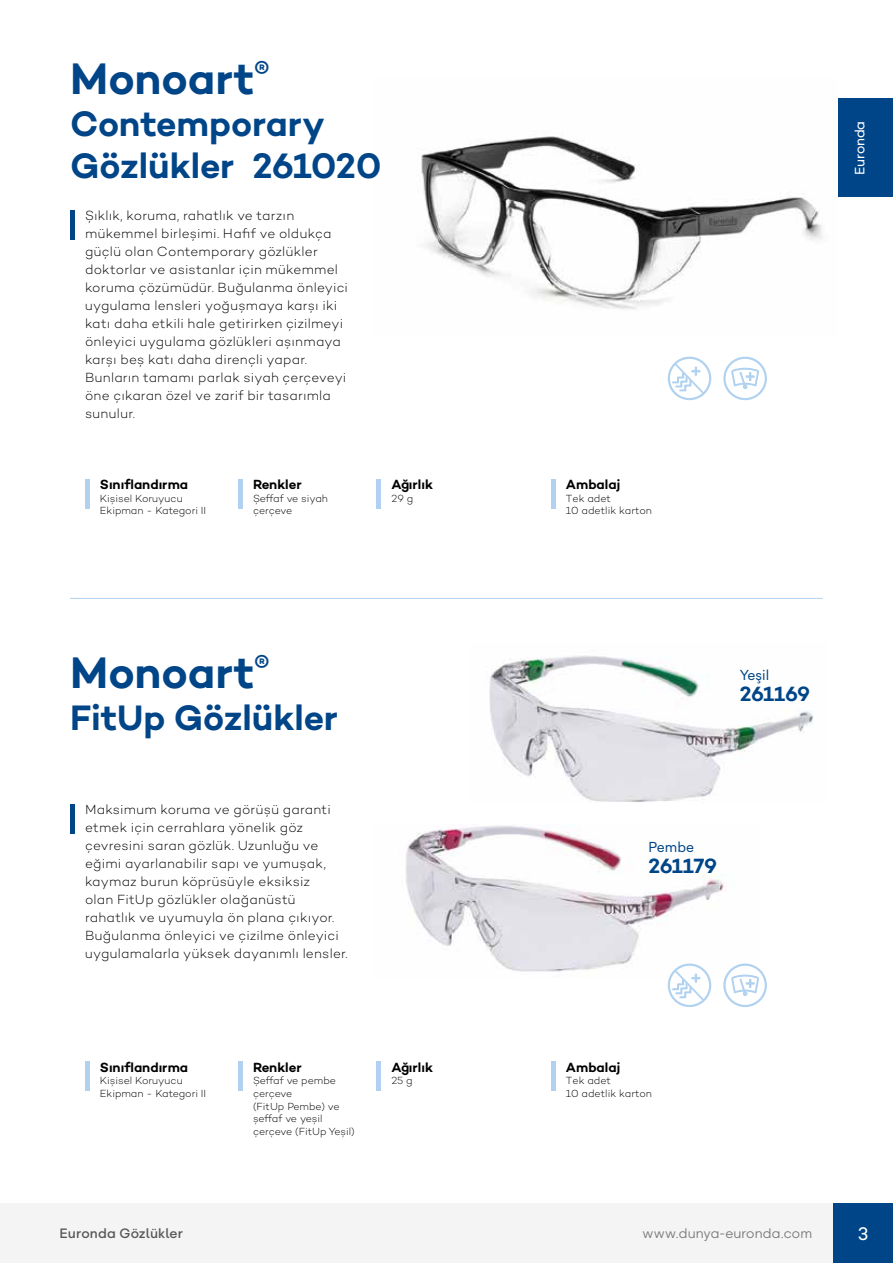
<style>
.page{position:relative;width:893px;height:1263px;background:#fff}
.page>*{position:absolute;margin:0;border:0;box-sizing:border-box;transform-origin:0 0}
.t1{font:600 45px "Campton";color:#004587}
.t2{font:600 36px/42px "Campton";color:#004587}
.t3{font:600 21px "Campton";letter-spacing:-.02em;color:#004587}
.t4{font:500 18px "Glence";color:#fff}
.t5{font:300 13.5px/18px "Campton";letter-spacing:.015em;color:#000}
.t6{font:600 13.5px "Campton";color:#000}
.t7{font:13.5px "Glence";letter-spacing:.01em;color:#7c7b7b}
.t8{font:700 13.5px "Glence";letter-spacing:.005em;color:#575756}
.t9{font:13.5px "Sailec";color:#004587}
.t10{font:500 13.5px "Glence";letter-spacing:-.015em;color:#fff}
.t11{font:300 10.5px/12.6px "Campton";color:#000}
</style>
<div class="page">
<div style="left:0;top:1203px;width:833px;height:60px;background:#f4f4f4"></div>
<div style="left:833px;top:1203px;width:60px;height:60px;background:#004587"></div>
<div style="left:833px;top:99px;width:60px;height:98px;background:#004587"></div>
<img style="left:421px;top:99px;width:417px;height:211px">
<hr style="left:70px;top:598px;width:753px;height:1px;background:#b0d2f0">
<hr style="left:70px;top:210px;width:4px;height:30px;background:#004587">
<hr style="left:85px;top:479px;width:4px;height:30px;background:#b0d2f0">
<hr style="left:377px;top:479px;width:4px;height:30px;background:#b0d2f0">
<hr style="left:238px;top:479px;width:4px;height:30px;background:#b0d2f0">
<hr style="left:551px;top:479px;width:4px;height:30px;background:#b0d2f0">
<svg style="left:667px;top:356px;width:44px;height:44px"></svg>
<svg style="left:723px;top:356px;width:44px;height:44px"></svg>
<img style="left:406px;top:825px;width:320px;height:147px">
<img style="left:489px;top:655px;width:325px;height:147px">
<hr style="left:70px;top:804px;width:4px;height:29px;background:#004587">
<svg style="left:667px;top:963px;width:44px;height:44px"></svg>
<svg style="left:723px;top:963px;width:44px;height:44px"></svg>
<hr style="left:85px;top:1061px;width:4px;height:30px;background:#b0d2f0">
<hr style="left:377px;top:1061px;width:4px;height:30px;background:#b0d2f0">
<hr style="left:238px;top:1061px;width:4px;height:30px;background:#b0d2f0">
<hr style="left:551px;top:1061px;width:4px;height:30px;background:#b0d2f0">
<h1 class="t1" style="left:70px;top:50px;width:201px">Monoart<sup>®</sup></h1>
<h2 class="t2" style="left:70px;top:102px;width:313px">Contemporary<br>Gözlükler 261020</h2>
<p class="t5" style="left:85px;top:206px;width:265px">Şıklık, koruma, rahatlık ve tarzın mükemmel birleşimi. Hafif ve oldukça güçlü olan Contemporary gözlükler doktorlar ve asistanlar için mükemmel koruma çözümüdür. Buğulanma önleyici uygulama lensleri yoğuşmaya karşı iki katı daha etkili hale getirirken çizilmeyi önleyici uygulama gözlükleri aşınmaya karşı beş katı daha dirençli yapar.<br>Bunların tamamı parlak siyah çerçeveyi öne çıkaran özel ve zarif bir tasarımla sunulur.</p>
<p class="t6" style="left:100px;top:476px;width:90px">Sınıflandırma</p>
<p class="t11" style="left:100px;top:492px;width:108px">Kişisel Koruyucu<br>Ekipman - Kategori II</p>
<p class="t6" style="left:253px;top:476px;width:50px">Renkler</p>
<p class="t11" style="left:253px;top:492px;width:76px">Şeffaf ve siyah çerçeve</p>
<p class="t6" style="left:391px;top:476px;width:43px">Ağırlık</p>
<p class="t11" style="left:391px;top:492px;width:23px">29 g</p>
<h1 class="t1" style="left:70px;top:644px;width:201px">Monoart<sup>®</sup></h1>
<h2 class="t2" style="left:70px;top:696px;width:270px">FitUp Gözlükler</h2>
<p class="t5" style="left:85px;top:800px;width:264px">Maksimum koruma ve görüşü garanti etmek için cerrahlara yönelik göz çevresini saran gözlük. Uzunluğu ve eğimi ayarlanabilir sapı ve yumuşak, kaymaz burun köprüsüyle eksiksiz<br>olan FitUp gözlükler olağanüstü rahatlık ve uyumuyla ön plana çıkıyor.<br>Buğulanma önleyici ve çizilme önleyici uygulamalarla yüksek dayanımlı lensler.</p>
<p class="t6" style="left:100px;top:1058px;width:90px">Sınıflandırma</p>
<p class="t11" style="left:100px;top:1074px;width:108px">Kişisel Koruyucu<br>Ekipman - Kategori II</p>
<p class="t6" style="left:253px;top:1058px;width:50px">Renkler</p>
<p class="t11" style="left:253px;top:1074px;width:103px">Şeffaf ve pembe çerçeve<br>(FitUp Pembe) ve şeffaf ve yeşil çerçeve (FitUp Yeşil)</p>
<p class="t6" style="left:391px;top:1058px;width:43px">Ağırlık</p>
<p class="t11" style="left:391px;top:1074px;width:23px">25 g</p>
<p class="t10" style="left:852px;top:175px;width:55px;rotate:-90deg">Euronda</p>
<p class="t6" style="left:566px;top:476px;width:56px">Ambalaj</p>
<p class="t11" style="left:566px;top:492px;width:88px">Tek adet<br>10 adetlik karton</p>
<p class="t9" style="left:740px;top:666px;width:31px">Yeşil</p>
<h3 class="t3" style="left:740px;top:680px;width:72px">261169</h3>
<p class="t9" style="left:648px;top:838px;width:47px">Pembe</p>
<h3 class="t3" style="left:648px;top:852px;width:70px">261179</h3>
<p class="t6" style="left:566px;top:1058px;width:56px">Ambalaj</p>
<p class="t11" style="left:566px;top:1074px;width:88px">Tek adet<br>10 adetlik karton</p>
<p class="t8" style="left:60px;top:1226px;width:125px">Euronda Gözlükler</p>
<p class="t7" style="left:642px;top:1226px;width:171px">www.dunya-euronda.com</p>
<h3 class="t4" style="left:858px;top:1224px;width:13px">3</h3>
</div>
